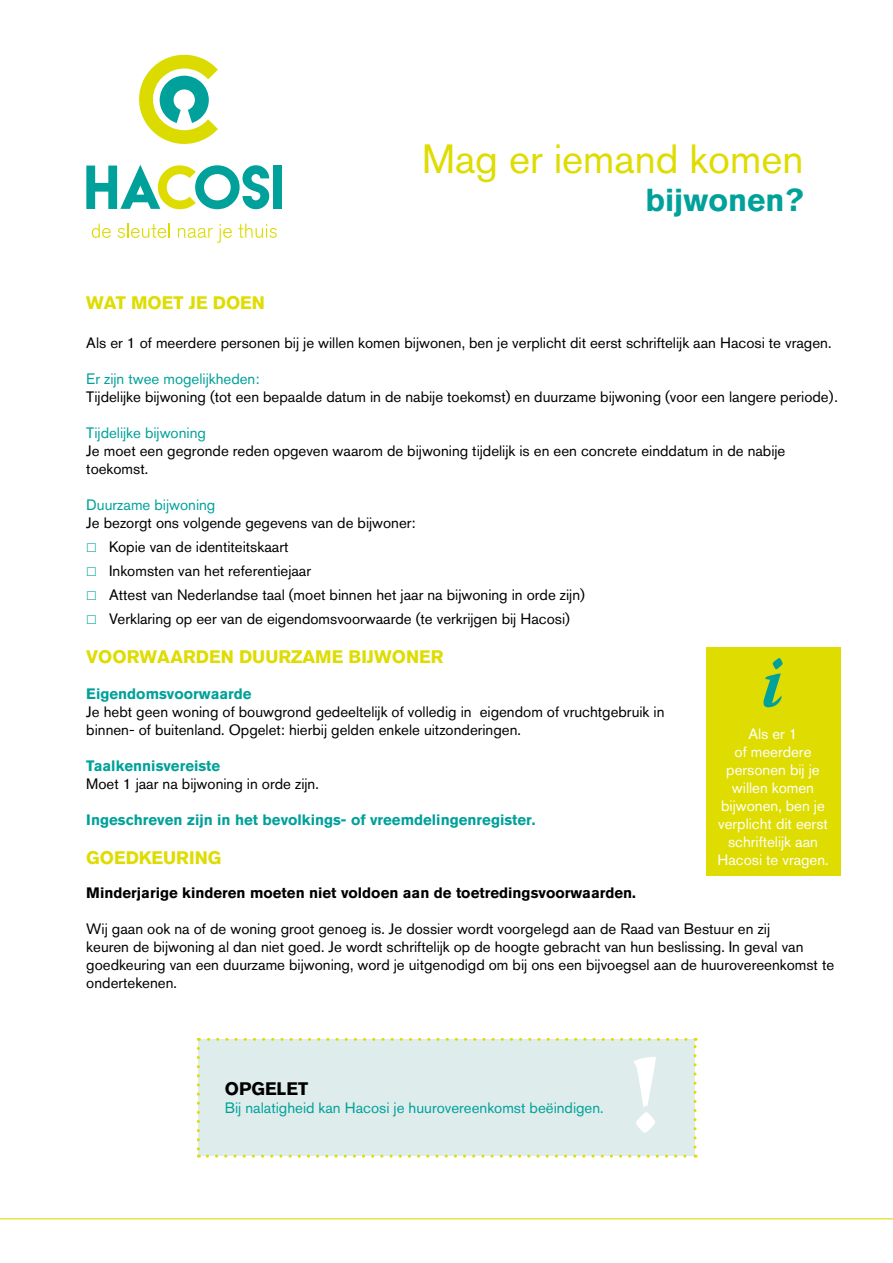
<style>
.page{position:relative;width:893px;height:1263px;background:#fff}
.page>*{position:absolute;margin:0;border:0;box-sizing:border-box;transform-origin:0 0}
.t1{font:700 113.4px "Warnock Pro";color:#fff}
.t2{font:40.5px "Akzidenz Grotesk BQ";color:#dedc00}
.t3{font:700 31.5px "Akzidenz Grotesk BQ";color:#00a19a}
.t4{font:700 18px "Akzidenz Grotesk BQ";color:#dedc00}
.t5{font:700 18px "Akzidenz Grotesk BQ";color:#000}
.t6{font:15px/18px "Akzidenz Grotesk BQ";color:#000}
.t7{font:15px "Akzidenz Grotesk BQ";color:#00a19a}
.t8{font:15px/18px "Akzidenz Grotesk BQ";color:#fff;text-align:center}
.t9{font:700 15px "Akzidenz Grotesk BQ";color:#00a19a}
.t10{font:700 15px "Akzidenz Grotesk BQ";color:#000}
</style>
<div class="page">
<svg style="left:139px;top:54px;width:79px;height:90px"></svg>
<svg style="left:86px;top:165px;width:183px;height:44px"></svg>
<div style="left:273px;top:166px;width:9px;height:43px;background:#00a19a"></div>
<svg style="left:92px;top:224px;width:19px;height:14px"></svg>
<svg style="left:117px;top:224px;width:53px;height:14px"></svg>
<svg style="left:178px;top:224px;width:54px;height:19px"></svg>
<svg style="left:238px;top:224px;width:39px;height:14px"></svg>
<hr style="left:0;top:1218px;width:893px;height:1px;background:#dedc00">
<div style="left:706px;top:647px;width:134px;height:229px;background:#dedc00"></div>
<div style="left:198px;top:1039px;width:497px;height:117px;background:#deecec"></div>
<svg style="left:197px;top:1048px;width:3px;height:109px"></svg>
<svg style="left:207px;top:1154px;width:489px;height:3px"></svg>
<svg style="left:693px;top:1038px;width:3px;height:109px"></svg>
<svg style="left:198px;top:1038px;width:488px;height:3px"></svg>
<svg style="left:763px;top:658px;width:20px;height:49px"></svg>
<h2 class="t2" style="left:422px;top:135px;width:383px">Mag er iemand komen</h2>
<h3 class="t3" style="left:645px;top:182px;width:160px">bijwonen?</h3>
<p class="t4" style="left:86px;top:292px;width:180px">WAT MOET JE DOEN</p>
<p class="t6" style="left:86px;top:333px;width:747px">Als er 1 of meerdere personen bij je willen komen bijwonen, ben je verplicht dit eerst schriftelijk aan Hacosi te vragen.</p>
<p class="t7" style="left:86px;top:369px;width:175px">Er zijn twee mogelijkheden:</p>
<p class="t6" style="left:86px;top:387px;width:753px">Tijdelijke bijwoning (tot een bepaalde datum in de nabije toekomst) en duurzame bijwoning (voor een langere periode).</p>
<p class="t7" style="left:86px;top:423px;width:121px">Tijdelijke bijwoning</p>
<p class="t6" style="left:86px;top:441px;width:701px">Je moet een gegronde reden opgeven waarom de bijwoning tijdelijk is en een concrete einddatum in de nabije toekomst.</p>
<p class="t7" style="left:86px;top:495px;width:131px">Duurzame bijwoning</p>
<p class="t6" style="left:109px;top:510px;width:477px;line-height:24px;text-indent:-23px">Je bezorgt ons volgende gegevens van de bijwoner:<br>Kopie van de identiteitskaart<br>Inkomsten van het referentiejaar<br>Attest van Nederlandse taal (moet binnen het jaar na bijwoning in orde zijn)<br>Verklaring op eer van de eigendomsvoorwaarde (te verkrijgen bij Hacosi)</p>
<p class="t4" style="left:86px;top:646px;width:359px">VOORWAARDEN DUURZAME BIJWONER</p>
<p class="t9" style="left:86px;top:685px;width:167px">Eigendomsvoorwaarde</p>
<p class="t6" style="left:86px;top:702px;width:580px">Je hebt geen woning of bouwgrond gedeeltelijk of volledig in eigendom of vruchtgebruik in binnen- of buitenland. Opgelet: hierbij gelden enkele uitzonderingen.</p>
<p class="t9" style="left:86px;top:757px;width:136px">Taalkennisvereiste</p>
<p class="t6" style="left:86px;top:774px;width:234px">Moet 1 jaar na bijwoning in orde zijn.</p>
<p class="t9" style="left:86px;top:811px;width:451px">Ingeschreven zijn in het bevolkings- of vreemdelingenregister.</p>
<p class="t4" style="left:86px;top:847px;width:137px">GOEDKEURING</p>
<p class="t10" style="left:86px;top:884px;width:551px">Minderjarige kinderen moeten niet voldoen aan de toetredingsvoorwaarden.</p>
<p class="t6" style="left:86px;top:920px;width:749px">Wij gaan ook na of de woning groot genoeg is. Je dossier wordt voorgelegd aan de Raad van Bestuur en zij<br>keuren de bijwoning al dan niet goed. Je wordt schriftelijk op de hoogte gebracht van hun beslissing. In geval van goedkeuring van een duurzame bijwoning, word je uitgenodigd om bij ons een bijvoegsel aan de huurovereenkomst te ondertekenen.</p>
<p class="t8" style="left:717px;top:725px;width:113px">Als er 1<br>of meerdere personen bij je willen komen bijwonen, ben je verplicht dit eerst schriftelijk aan<br>Hacosi te vragen.</p>
<p class="t5" style="left:225px;top:1078px;width:85px">OPGELET</p>
<p class="t7" style="left:225px;top:1099px;width:380px">Bij nalatigheid kan Hacosi je huurovereenkomst beëindigen.</p>
<h1 class="t1" style="left:628px;top:1025px;width:33px">!</h1>
</div>
